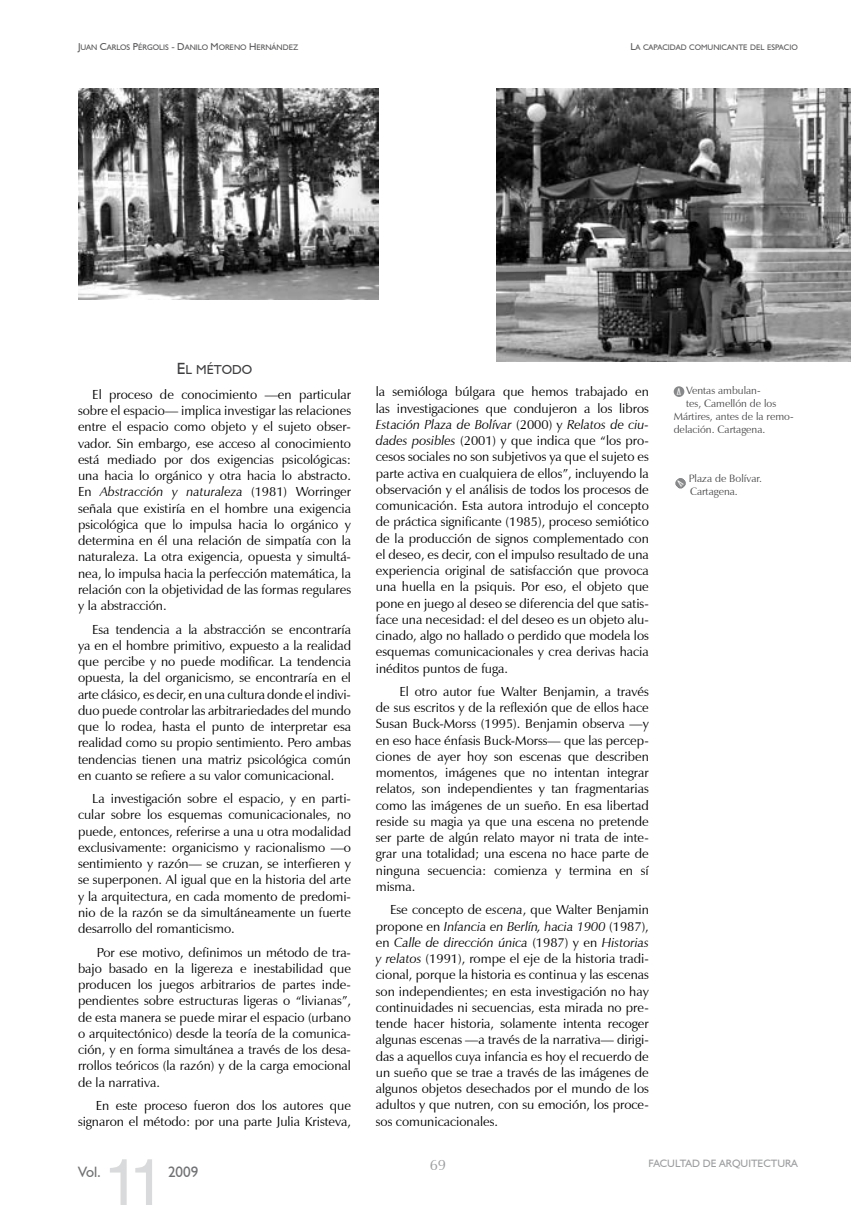
<style>
.page{position:relative;width:851px;height:1205px;background:#fff}
.page>*{position:absolute;margin:0;border:0;box-sizing:border-box;transform-origin:0 0}
.t1{font:65px "Helvetica";color:#d9dadb}
.t2{font:15px "Humanist 521 BT";color:#707173}
.t3{font:15px "Zapf Humanist 601 BT";color:#9c9d9f}
.t4{font:13.12px/16.2px "Zapf Humanist 601 BT";color:#000;text-align:justify}
.t5{font:13px "Humanist 521 BT";color:#3e3e40}
.t6{font:10.62px/12.8px "Zapf Humanist 601 BT";color:#4b4b4d}
.t7{font:10.62px "Humanist 521 BT";color:#9c9d9f}
.t8{font:9px "Architecture Plain";color:#fff;scale:1.24 1}
.t9{font:8px "Humanist 521 BT";color:#58585a}
.s1{font-size:10px}
.s2{font-size:16.25px}
.s3{font-style:italic}
</style>
<div class="page">
<img style="left:78px;top:89px;width:300px;height:210px">
<img style="left:497px;top:89px;width:353px;height:272px">
<div style="left:673px;top:386px;width:11px;height:11px;background:#878889;border-radius:50%"></div>
<svg style="left:675px;top:478px;width:11px;height:11px"></svg>
<p class="t9" style="left:78px;top:42px;width:222px"><span class="s1">J</span>UAN <span class="s1">C</span>ARLOS <span class="s1">P</span>ÉRGOLIS <span class="s1">- D</span>ANILO <span class="s1">M</span>ORENO <span class="s1">H</span> ERNÁNDEZ</p>
<p class="t9" style="left:630px;top:42px;width:169px"><span class="s1">L</span>A CAPACIDAD COMUNICANTE DEL ESPACIO</p>
<p class="t5" style="left:177px;top:361px;width:77px"><span class="s2">E</span>L MÉTODO</p>
<p class="t4" style="left:78px;top:386px;width:274px;text-indent:14px">El proceso de conocimiento —en particular sobre el espacio— implica investigar las relaciones entre el espacio como objeto y el sujeto obser&shy;vador. Sin embargo, ese acceso al conocimiento está mediado por dos exigencias psicológicas: una hacia lo orgánico y otra hacia lo abstracto.<br>En <span class="s3">Abstracción y naturaleza</span> (1 981 ) Worringer señala que existiría en el hombre una exigencia psicológica que lo impulsa hacia lo orgánico y determina en él una relación de simpatía con la naturaleza. La otra exigencia, opuesta y simultá&shy;nea, lo impulsa hacia la perfección matemática, la relación con la objetividad de las formas regulares y la abstracción.</p>
<p class="t4" style="left:78px;top:621px;width:274px;text-indent:14px">Esa tendencia a la abstracción se encontraría ya en el hombre primitivo, expuesto a la realidad que percibe y no puede modificar. La tendencia opuesta, la del organicismo, se encontraría en el arte clásico, es decir, en una cultura donde el indivi&shy;duo puede controlar las arbitrariedades del mundo que lo rodea, hasta el punto de interpretar esa realidad como su propio sentimiento. Pero ambas tendencias tienen una matriz psicológica común en cuanto se refiere a su valor comunicacional.</p>
<p class="t4" style="left:78px;top:790px;width:274px;text-indent:14px">La investigación sobre el espacio, y en parti&shy;cular sobre los esquemas comunicacionales, no puede, entonces, referirse a una u otra modalidad exclusivamente: organicismo y racionalismo —o sentimiento y razón— se cruzan, se interfieren y se superponen. Al igual que en la historia del arte y la arquitectura, en cada momento de predomi&shy;nio de la razón se da simultáneamente un fuerte desarrollo del romanticismo.</p>
<p class="t4" style="left:78px;top:944px;width:274px;text-indent:19px">Por ese motivo, definimos un método de tra&shy;bajo basado en la ligereza e inestabilidad que producen los juegos arbitrarios de partes inde&shy;pendientes sobre estructuras ligeras o “livianas”, de esta manera se puede mirar el espacio (urbano o arquitectónico) desde la teoría de la comunica&shy;ción, y en forma simultánea a través de los desa&shy;rrollos teóricos (la razón) y de la carga emocional de la narrativa.</p>
<p class="t4" style="left:78px;top:1097px;width:274px;text-align:right">En este proceso fueron dos los autores que signaron el método: por una parte Julia Kristeva,</p>
<h1 class="t1" style="left:103px;top:1144px;width:63px">11</h1>
<p class="t2" style="left:78px;top:1162px;width:25px">VOL.</p>
<p class="t2" style="left:168px;top:1162px;width:32px">2009</p>
<p class="t6" style="left:686px;top:384px;width:76px">Ventas ambulan-</p>
<p class="t6" style="left:686px;top:397px;width:92px">tes, Camellón de los</p>
<p class="t6" style="left:673px;top:410px;width:122px">Mártires, antes de la remo-</p>
<p class="t6" style="left:673px;top:423px;width:93px">delación. Cartagena.</p>
<p class="t4" style="left:376px;top:384px;width:274px">la semióloga búlgara que hemos trabajado en</p>
<p class="t8" style="left:676px;top:386px;width:5px">A</p>
<p class="t4" style="left:376px;top:400px;width:274px">las investigaciones que condujeron a los libros <span class="s3">Estación Plaza de Bolívar</span> (2000) y <span class="s3">Relatos de ciu&shy;dades posibles</span> (2001 ) y que indica que “los pro&shy;cesos sociales no son subjetivos ya que el sujeto es parte activa en cualquiera de ellos”, incluyendo la observación y el análisis de todos los procesos de comunicación. Esta autora introdujo el concepto de práctica significante (1 985), proceso semiótico de la producción de signos complementado con el deseo, es decir, con el impulso resultado de una experiencia original de satisfacción que provoca una huella en la psiquis. Por eso, el objeto que pone en juego al deseo se diferencia del que satis&shy;face una necesidad: el del deseo es un objeto alu&shy;cinado, algo no hallado o perdido que modela los esquemas comunicacionales y crea derivas hacia inéditos puntos de fuga.</p>
<p class="t4" style="left:376px;top:683px;width:274px;text-indent:24px">El otro autor fue Walter Benjamin, a través de sus escritos y de la reflexión que de ellos hace Susan Buck-Morss (1 995). Benjamin observa —y en eso hace énfasis Buck-Morss— que las percep&shy;ciones de ayer hoy son escenas que describen momentos, imágenes que no intentan integrar relatos, son independientes y tan fragmentarias como las imágenes de un sueño. En esa libertad reside su magia ya que una escena no pretende ser parte de algún relato mayor ni trata de inte&shy;grar una totalidad; una escena no hace parte de ninguna secuencia: comienza y termina en sí misma.</p>
<p class="t4" style="left:376px;top:901px;width:274px;text-indent:14px">Ese concepto de <span class="s3">escena</span>, que Walter Benjamin propone en <span class="s3">Infancia en Berlín, hacia 1900</span> (1 987), en <span class="s3">Calle de dirección única</span> (1 987) y en <span class="s3">Historias y relatos</span> (1 991 ), rompe el eje de la historia tradi&shy;cional, porque la historia es continua y las escenas son independientes; en esta investigación no hay continuidades ni secuencias, esta mirada no pre&shy;tende hacer historia, solamente intenta recoger algunas escenas —a través de la narrativa— dirigi&shy;das a aquellos cuya infancia es hoy el recuerdo de un sueño que se trae a través de las imágenes de algunos objetos desechados por el mundo de los adultos y que nutren, con su emoción, los proce&shy;sos comunicacionales.</p>
<p class="t6" style="left:688px;top:472px;width:75px">Plaza de Bolívar.<br>Cartagena.</p>
<p class="t3" style="left:429px;top:1156px;width:18px">69</p>
<p class="t7" style="left:648px;top:1157px;width:151px">FACULTAD DE ARQUITECTURA</p>
</div>
